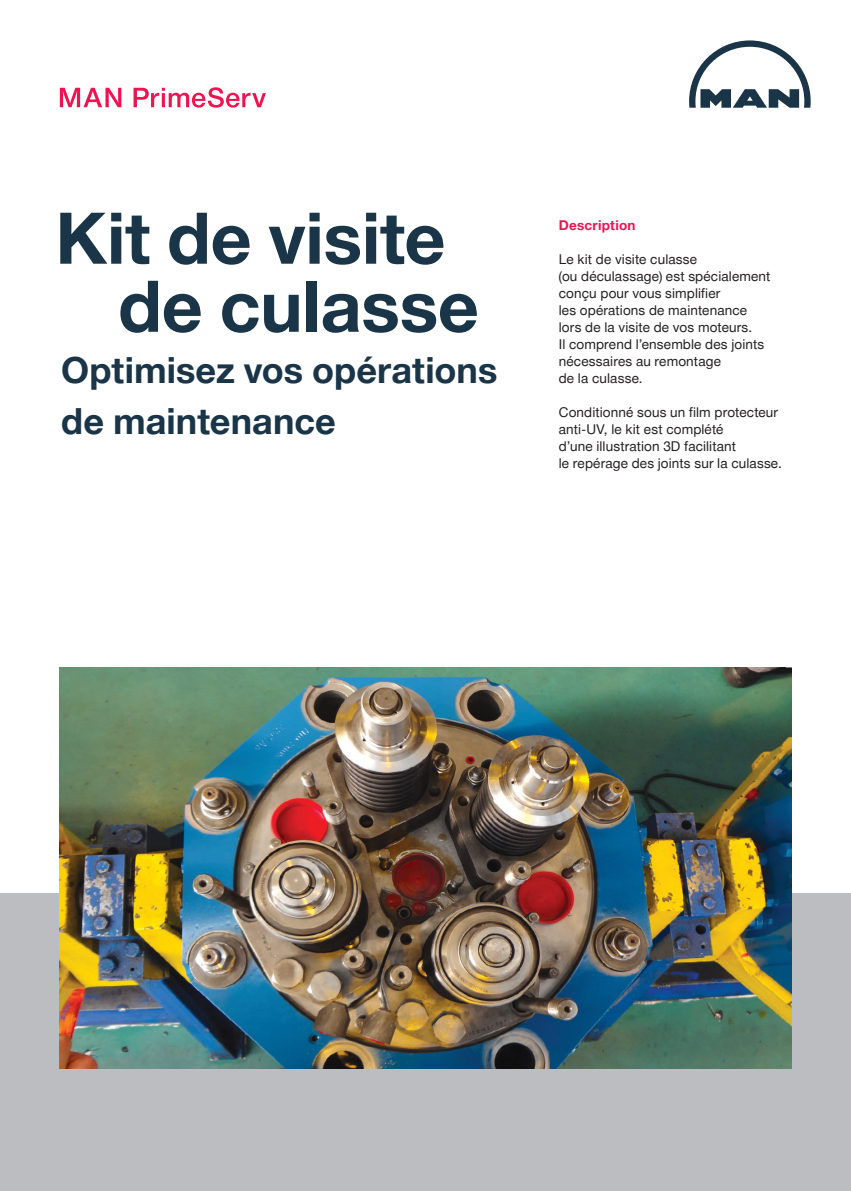
<style>
.page{position:relative;width:851px;height:1191px;background:#fff}
.page>*{position:absolute;margin:0;border:0;box-sizing:border-box;transform-origin:0 0}
.A4_11_Headline_2{font:700 71.4px "Man Global";letter-spacing:-.005em;color:#1a3548}
.A4_13_Headline_4{font:700 36px/51px "Man Global";letter-spacing:.005em;color:#1a3548}
.A4_21_Copy{font:13.5px/17px "Man Global";letter-spacing:.01em;color:#231f20}
.A4_14_Headline_5{font:700 13.5px "Man Global";letter-spacing:.015em;color:#ed1450}
</style>
<div class="page">
<div style="left:0;top:893px;width:850px;height:298px;background:#bcbdc0"></div>
<svg style="left:689px;top:40px;width:121px;height:68px"></svg>
<svg style="left:60px;top:88px;width:61px;height:19px"></svg>
<svg style="left:133px;top:87px;width:133px;height:21px"></svg>
<img style="left:60px;top:668px;width:731px;height:400px">
<p class="A4_11_Headline_2" style="left:55px;top:197px;width:391px">Kit de visite</p>
<p class="A4_11_Headline_2" style="left:118px;top:265px;width:362px">de culasse</p>
<p class="A4_13_Headline_4" style="left:61px;top:345px;width:437px">Optimisez vos opérations de maintenance</p>
<p class="A4_14_Headline_5" style="left:558px;top:217px;width:78px">Description</p>
<p class="A4_21_Copy" style="left:558px;top:250px;width:213px">Le kit de visite culasse<br>(ou déculassage) est spécialement conçu pour vous simplifier<br>les opérations de maintenance lors de la visite de vos moteurs.<br>Il comprend l’ensemble des joints nécessaires au remontage<br>de la culasse.</p>
<p class="A4_21_Copy" style="left:558px;top:404px;width:225px">Conditionné sous un film protecteur anti-UV, le kit est complété<br>d’une illustration 3D facilitant<br>le repérage des joints sur la culasse.</p>
</div>
